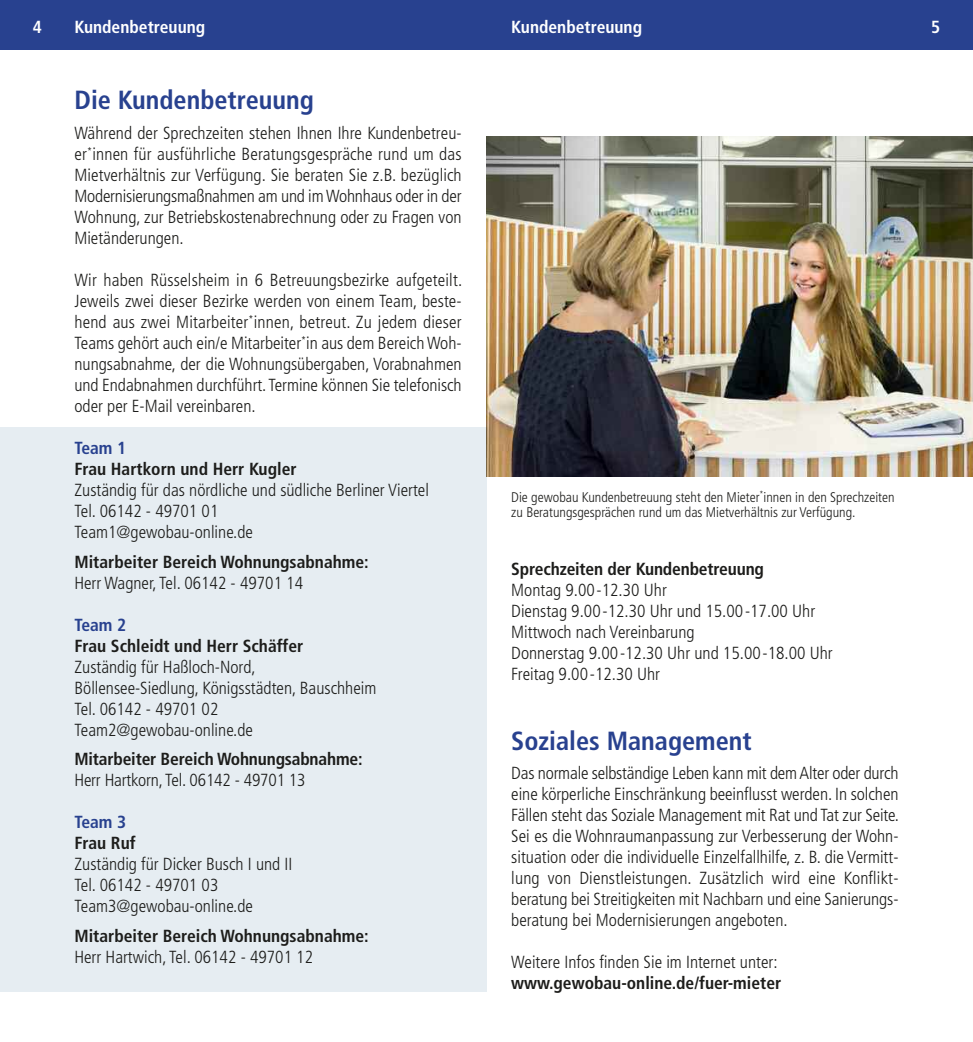
<style>
.page{position:relative;width:973px;height:1042px;background:#fff}
.page>*{position:absolute;margin:0;border:0;box-sizing:border-box;transform-origin:0 0}
.t1{font:700 condensed 26.25px "Frutiger LT Std";color:#28418f}
.t2{font:300 condensed 17.5px/21px "Frutiger LT Std";color:#1d1d1b}
.t3{font:700 condensed 17.5px "Frutiger LT Std";color:#1d1d1b}
.t4{font:700 condensed 17.5px "Frutiger LT Std";color:#fff}
.t5{font:700 condensed 17.5px "Frutiger LT Std";color:#28418f}
.t6{font:300 condensed 14px/15.8px "Frutiger LT Std";color:#1d1d1b}
</style>
<div class="page">
<img style="left:486px;top:136px;width:486px;height:340px">
<div style="left:0;top:427px;width:486px;height:565px;background:#e6edf2"></div>
<div style="left:0;top:0;width:972px;height:50px;background:#28418f"></div>
<p class="t4" style="left:33px;top:20px;width:11px">4</p>
<p class="t4" style="left:74px;top:20px;width:132px">Kundenbetreuung</p>
<p class="t4" style="left:511px;top:20px;width:132px">Kundenbetreuung</p>
<p class="t4" style="left:931px;top:20px;width:11px">5</p>
<h1 class="t1" style="left:74px;top:89px;width:241px">Die Kundenbetreuung</h1>
<p class="t2" style="left:74px;top:124px;width:388px;text-align:justify">Während der Sprechzeiten stehen Ihnen Ihre Kundenbetreu&shy;er<sup>*</sup>innen für ausführliche Beratungsgespräche rund um das Mietverhältnis zur Verfügung. Sie beraten Sie z.B. bezüglich Modernisierungsmaßnahmen am und imWohnhaus oder in der Wohnung, zur Betriebskostenabrechnung oder zu Fragen von Mietänderungen.</p>
<p class="t2" style="left:74px;top:271px;width:389px;text-align:justify">Wir haben Rüsselsheim in 6 Betreuungsbezirke aufgeteilt.<br>Jeweils zwei dieser Bezirke werden von einem Team, beste&shy;hend aus zwei Mitarbeiter<sup>*</sup>innen, betreut. Zu jedem dieser Teams gehört auch ein/e Mitarbeiter<sup>*</sup>in aus dem BereichWoh&shy;nungsabnahme, der die Wohnungsübergaben, Vorabnahmen und Endabnahmen durchführt. Termine können Sie telefonisch oder per E-Mail vereinbaren.</p>
<p class="t5" style="left:74px;top:441px;width:53px">Team 1</p>
<p class="t3" style="left:74px;top:462px;width:223px">Frau Hartkorn und Herr Kugler</p>
<p class="t2" style="left:74px;top:481px;width:356px">Zuständig für das nördliche und südliche Berliner Viertel<br>Tel. 06142 - 49701 01<br>Team1@gewobau-online.de</p>
<p class="t3" style="left:74px;top:554px;width:296px">Mitarbeiter Bereich Wohnungsabnahme:</p>
<p class="t2" style="left:74px;top:573px;width:230px">Herr Wagner, Tel. 06142 - 49701 14</p>
<p class="t5" style="left:74px;top:617px;width:53px">Team 2</p>
<p class="t3" style="left:74px;top:638px;width:230px">Frau Schleidt und Herr Schäffer</p>
<p class="t2" style="left:74px;top:657px;width:303px">Zuständig für Haßloch-Nord,<br>Böllensee-Siedlung, Königsstädten, Bauschheim<br>Tel. 06142 - 49701 02<br>Team2@gewobau-online.de</p>
<p class="t3" style="left:74px;top:752px;width:289px">Mitarbeiter Bereich Wohnungsabnahme:</p>
<p class="t2" style="left:74px;top:771px;width:232px">Herr Hartkorn, Tel. 06142 - 49701 13</p>
<p class="t5" style="left:74px;top:815px;width:53px">Team 3</p>
<p class="t3" style="left:74px;top:836px;width:63px">Frau Ruf</p>
<p class="t2" style="left:74px;top:855px;width:219px">Zuständig für Dicker Busch I und II<br>Tel. 06142 - 49701 03<br>Team3@gewobau-online.de</p>
<p class="t3" style="left:74px;top:929px;width:296px">Mitarbeiter Bereich Wohnungsabnahme:</p>
<p class="t2" style="left:74px;top:948px;width:240px">Herr Hartwich, Tel. 06142 - 49701 12</p>
<p class="t6" style="left:511px;top:490px;width:385px">Die gewobau Kundenbetreuung steht den Mieter<sup>*</sup>innen in den Sprechzeiten zu Beratungsgesprächen rund um das Mietverhältnis zur Verfügung.</p>
<p class="t3" style="left:511px;top:562px;width:254px">Sprechzeiten der Kundenbetreuung</p>
<p class="t2" style="left:511px;top:581px;width:323px">Montag 9.00-12.30 Uhr<br>Dienstag 9.00-12.30 Uhr und 15.00-17.00 Uhr Mittwoch nach Vereinbarung<br>Donnerstag 9.00-12.30 Uhr und 15.00-18.00 Uhr Freitag 9.00-12.30 Uhr</p>
<h1 class="t1" style="left:511px;top:730px;width:242px">Soziales Management</h1>
<p class="t2" style="left:511px;top:764px;width:389px;text-align:justify">Das normale selbständige Leben kann mit demAlter oder durch eine körperliche Einschränkung beeinflusst werden. In solchen Fällen steht das Soziale Management mit Rat und Tat zur Seite.<br>Sei es die Wohnraumanpassung zur Verbesserung der Wohn&shy;situation oder die individuelle Einzelfallhilfe, z. B. die Vermitt&shy;lung von Dienstleistungen. Zusätzlich wird eine Konflikt&shy;beratung bei Streitigkeiten mit Nachbarn und eine Sanierungs&shy;beratung bei Modernisierungen angeboten.</p>
<p class="t2" style="left:511px;top:953px;width:268px">Weitere Infos finden Sie im Internet unter:</p>
<p class="t3" style="left:511px;top:976px;width:271px">www.gewobau-online.de/fuer-mieter</p>
</div>
